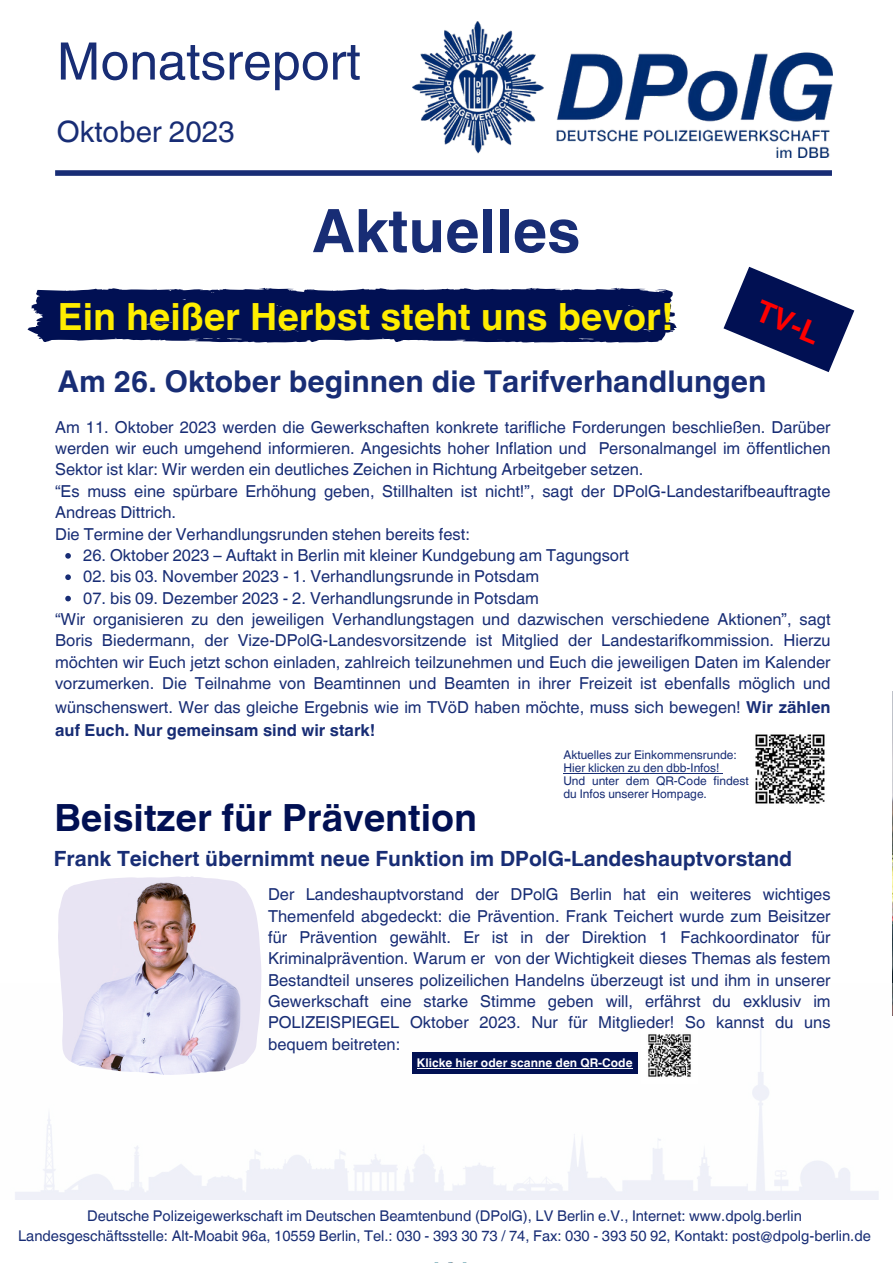
<style>
.page{position:relative;width:893px;height:1264px;background:#fff}
.page>*{position:absolute;margin:0;border:0;box-sizing:border-box;transform-origin:0 0}
.t1{font:700 60px "Helvetica World";color:#182d75}
.t2{font:51.6px "Helvetica World";color:#182d75}
.t3{font:700 37.5px "Helvetica World";color:#ffed00}
.t4{font:700 37.5px "Helvetica World";color:#011053}
.t5{font:700 30px "Helvetica World";color:#182d75}
.t6{font:700 30px "Helvetica World";color:#f00}
.t7{font:29.55px "Helvetica World";color:#182d75}
.t8{font:700 21px "Helvetica World";color:#182d75}
.t9{font:16.5px/21.3px "Helvetica World";color:#182d75;text-align:justify}
.t10{font:14.7px "Helvetica World";color:#182d75}
.t11{font:12px/13px "Helvetica World";color:#182d75}
.t12{font:700 12px "Helvetica World";color:#fff}
.s1{font-weight:700}
</style>
<div class="page">
<img style="left:412px;top:21px;width:420px;height:136px">
<div style="left:55px;top:170px;width:776px;height:6px;background:#182d75"></div>
<img style="left:892px;top:691px;width:1px;height:324px">
<img style="left:15px;top:1018px;width:864px;height:181px">
<img style="left:434px;top:1262px;width:32px;height:1px">
<svg style="left:28px;top:288px;width:648px;height:55px;background:#172461"></svg>
<svg style="left:65px;top:553px;width:6px;height:5px"></svg>
<svg style="left:65px;top:574px;width:6px;height:6px"></svg>
<svg style="left:65px;top:595px;width:6px;height:6px"></svg>
<img style="left:755px;top:734px;width:70px;height:70px">
<img style="left:58px;top:876px;width:203px;height:198px">
<img style="left:641px;top:1027px;width:56px;height:56px">
<svg style="left:723px;top:267px;width:131px;height:105px"></svg>
<hr style="left:563px;top:773px;width:156px;height:1px;background:#182d75">
<div style="left:412px;top:1051px;width:225px;height:22px;background:#011053"></div>
<hr style="left:417px;top:1068px;width:215px;height:1px;background:#fff">
<p class="t2" style="left:57px;top:31px;width:305px">Monatsreport</p>
<p class="t7" style="left:57px;top:114px;width:179px">Oktober 2023</p>
<p class="t1" style="left:312px;top:182px;width:269px">Aktuelles</p>
<p class="t3" style="left:58px;top:286px;width:617px">Ein heißer Herbst steht uns bevor!</p>
<p class="t6" style="left:767px;top:287px;width:67px;rotate:23deg">TV-L</p>
<p class="t5" style="left:58px;top:356px;width:709px">Am 26. Oktober beginnen die Tarifverhandlungen</p>
<p class="t9" style="left:55px;top:416px;width:777px">Am 11. Oktober 2023 werden die Gewerkschaften konkrete tarifliche Forderungen beschließen. Darüber werden wir euch umgehend informieren. Angesichts hoher Inflation und Personalmangel im öffentlichen Sektor ist klar: Wir werden ein deutliches Zeichen in Richtung Arbeitgeber setzen.</p>
<p class="t9" style="left:55px;top:480px;width:777px">“Es muss eine spürbare Erhöhung geben, Stillhalten ist nicht!”, sagt der DPolG-Landestarifbeauftragte<br>Andreas Dittrich.</p>
<p class="t9" style="left:55px;top:523px;width:416px">Die Termine der Verhandlungsrunden stehen bereits fest:</p>
<p class="t9" style="left:83px;top:544px;width:547px">26. Oktober 2023 – Auftakt in Berlin mit kleiner Kundgebung am Tagungsort</p>
<p class="t9" style="left:83px;top:566px;width:457px">02. bis 03. November 2023 - 1. Verhandlungsrunde in Potsdam</p>
<p class="t9" style="left:83px;top:587px;width:457px">07. bis 09. Dezember 2023 - 2. Verhandlungsrunde in Potsdam</p>
<p class="t9" style="left:55px;top:608px;width:777px">“Wir organisieren zu den jeweiligen Verhandlungstagen und dazwischen verschiedene Aktionen”, sagt Boris Biedermann, der Vize-DPolG-Landesvorsitzende ist Mitglied der Landestarifkommission. Hierzu möchten wir Euch jetzt schon einladen, zahlreich teilzunehmen und Euch die jeweiligen Daten im Kalender vorzumerken. Die Teilnahme von Beamtinnen und Beamten in ihrer Freizeit ist ebenfalls möglich und</p>
<p class="t9" style="left:55px;top:695px;width:777px;line-height:23.5px">wünschenswert. Wer das gleiche Ergebnis wie im TVöD haben möchte, muss sich bewegen! <span class="s1">Wir zählen auf Euch. Nur gemeinsam sind wir stark!</span></p>
<p class="t11" style="left:563px;top:748px;width:175px">Aktuelles zur Einkommensrunde:</p>
<p class="t11" style="left:563px;top:761px;width:158px">Hier klicken zu den dbb-Infos!</p>
<p class="t11" style="left:563px;top:774px;width:187px">Und unter dem QR-Code findest du Infos unserer Hompage.</p>
<p class="t4" style="left:54px;top:786px;width:424px">Beisitzer für Prävention</p>
<p class="t8" style="left:54px;top:841px;width:739px">Frank Teichert übernimmt neue Funktion im DPolG-Landeshauptvorstand</p>
<p class="t9" style="left:268px;top:883px;width:564px">Der Landeshauptvorstand der DPolG Berlin hat ein weiteres wichtiges Themenfeld abgedeckt: die Prävention. Frank Teichert wurde zum Beisitzer für Prävention gewählt. Er ist in der Direktion 1 Fachkoordinator für Kriminalprävention. Warum er von der Wichtigkeit dieses Themas als festem Bestandteil unseres polizeilichen Handelns überzeugt ist und ihm in unserer Gewerkschaft eine starke Stimme geben will, erfährst du exklusiv im POLIZEISPIEGEL Oktober 2023. Nur für Mitglieder! So kannst du uns bequem beitreten:</p>
<p class="t12" style="left:417px;top:1053px;width:217px">Klicke hier oder scanne den QR-Code</p>
<p class="t10" style="left:87px;top:1206px;width:716px">Deutsche Polizeigewerkschaft im Deutschen Beamtenbund (DPolG), LV Berlin e.V., Internet: www.dpolg.berlin</p>
<p class="t10" style="left:18px;top:1227px;width:854px">Landesgeschäftsstelle: Alt-Moabit 96a, 10559 Berlin, Tel.: 030 - 393 30 73 / 74, Fax: 030 - 393 50 92, Kontakt: post@dpolg-berlin.de</p>
</div>
